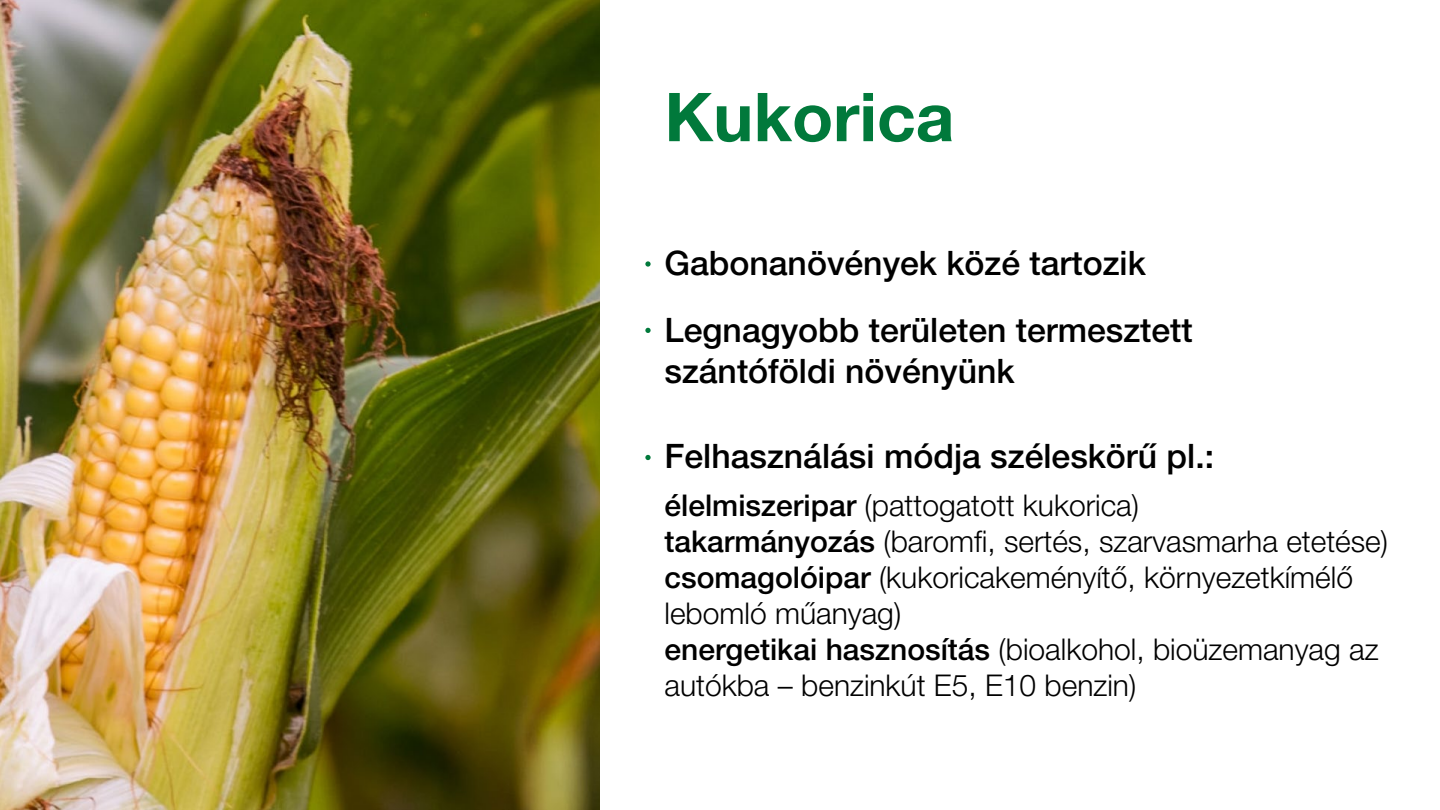
<style>
.page{position:relative;width:1440px;height:810px;background:#fff}
.page>*{position:absolute;margin:0;border:0;box-sizing:border-box;transform-origin:0 0}
.t1{font:700 67.5px "Helvetica Neue LT Pro";color:#01793b}
.t2{font:500 33.75px/67.5px "Helvetica Neue LT Pro";color:#000}
.t3{font:300 30px/36px "Helvetica Neue LT Pro";color:#000}
.s1{font-weight:500}
</style>
<div class="page">
<img style="left:0;top:0;width:600px;height:810px">
<svg style="left:645px;top:261px;width:6px;height:6px"></svg>
<svg style="left:645px;top:328px;width:6px;height:5px"></svg>
<svg style="left:645px;top:455px;width:6px;height:5px"></svg>
<h1 class="t1" style="left:664px;top:75px;width:291px">Kukorica</h1>
<p class="t2" style="left:664px;top:229px;width:530px">Gabonanövények közé tartozik<br>Legnagyobb területen termesztett</p>
<p class="t2" style="left:664px;top:337px;width:352px">szántóföldi növényünk</p>
<p class="t2" style="left:664px;top:422px;width:551px">Felhasználási módja széleskörű pl.:</p>
<p class="t3" style="left:664px;top:487px;width:725px"><span class="s1">élelmiszeripar</span> (pattogatott kukorica)<br><span class="s1">takarmányozás</span> (baromfi, sertés, szarvasmarha etetése) <span class="s1">csomagolóipar</span> (kukoricakeményítő, környezetkímélő lebomló műanyag)<br><span class="s1">energetikai hasznosítás</span> (bioalkohol, bioüzemanyag az autókba – benzinkút E5, E10 benzin)</p>
</div>
